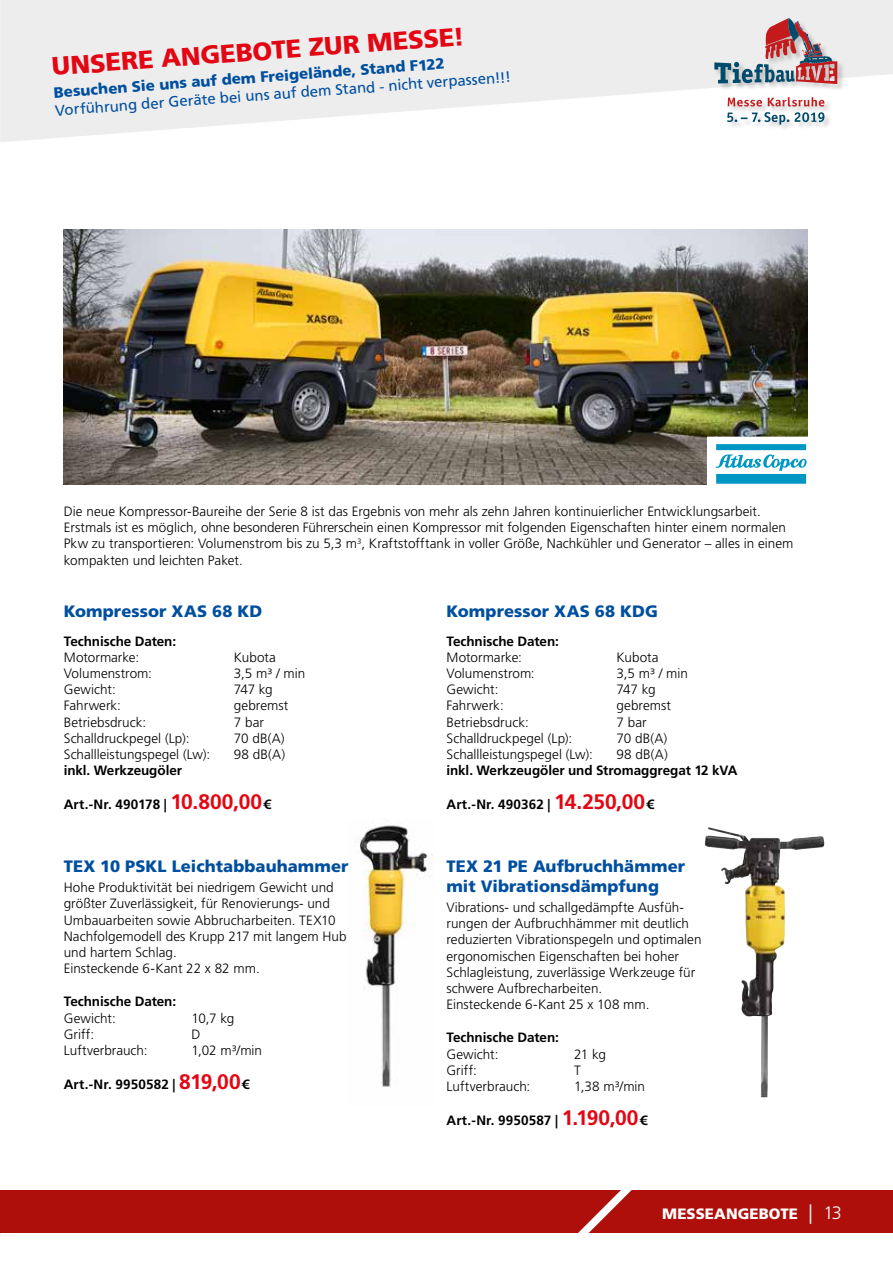
<style>
.page{position:relative;width:893px;height:1263px;background:#fff}
.page>*{position:absolute;margin:0;border:0;box-sizing:border-box;transform-origin:0 0}
.t1{font:900 25.5px "Frutiger LT Std";color:#e30613}
.t2{font:900 16.5px/19.8px "Frutiger LT Std";letter-spacing:.005em;color:#004f9f}
.t3{font:15px "Frutiger LT Std";color:#004f9f}
.t4{font:900 15px "Frutiger LT Std";color:#004f9f}
.t5{font:900 15px "Frutiger LT Std";letter-spacing:.005em;color:#fff}
.t6{font:300 13.5px/16.2px "Frutiger LT Std";letter-spacing:.005em;color:#000}
.t7{font:700 13.5px "Frutiger LT Std";letter-spacing:-.005em;color:#000}
.s1{font-size:21px;color:#e30613}
.s2{font-weight:300;font-size:19.5px}
.s3{font-weight:300;font-size:18px}
</style>
<div class="page">
<div style="left:0;top:1191px;width:893px;height:42px;background:#ae0f0a"></div>
<svg style="left:555px;top:1190px;width:97px;height:43px"></svg>
<svg style="left:0;top:0;width:893px;height:142px;fill:#ededed"></svg>
<div style="left:715px;top:18px;width:130px;height:115px;background:#000;opacity:.2"></div>
<svg style="left:727px;top:97px;width:97px;height:28px"></svg>
<svg style="left:714px;top:18px;width:123px;height:66px"></svg>
<img style="left:64px;top:229px;width:743px;height:256px">
<svg style="left:716px;top:446px;width:91px;height:38px"></svg>
<img style="left:355px;top:820px;width:78px;height:267px">
<img style="left:705px;top:827px;width:51px;height:170px">
<h1 class="t1" style="left:51px;top:50px;width:415px;rotate:-4deg">UNSERE ANGEBOTE ZUR MESSE!</h1>
<p class="t4" style="left:53px;top:82px;width:393px;rotate:-4deg">Besuchen Sie uns auf dem Freigelände, Stand F122</p>
<p class="t3" style="left:55px;top:101px;width:458px;rotate:-4deg">Vorführung der Geräte bei uns auf dem Stand - nicht verpassen!!!</p>
<p class="t6" style="left:64px;top:503px;width:731px">Die neue Kompressor-Baureihe der Serie 8 ist das Ergebnis von mehr als zehn Jahren kontinuierlicher Entwicklungsarbeit.<br>Erstmals ist es möglich, ohne besonderen Führerschein einen Kompressor mit folgenden Eigenschaften hinter einem normalen Pkw zu transportieren: Volumenstrom bis zu 5,3 m<sup>3</sup>, Kraftstofftank in voller Größe, Nachkühler und Generator – alles in einem kompakten und leichten Paket.</p>
<p class="t2" style="left:64px;top:601px;width:200px">Kompressor XAS 68 KD</p>
<p class="t7" style="left:64px;top:633px;width:114px">Technische Daten:</p>
<p class="t6" style="left:64px;top:649px;width:77px">Motormarke:</p>
<p class="t6" style="left:234px;top:649px;width:44px">Kubota</p>
<p class="t6" style="left:64px;top:665px;width:90px">Volumenstrom:</p>
<p class="t6" style="left:234px;top:665px;width:73px">3,5 m³ / min</p>
<p class="t6" style="left:64px;top:682px;width:54px">Gewicht:</p>
<p class="t6" style="left:234px;top:682px;width:40px">747 kg</p>
<p class="t6" style="left:64px;top:698px;width:59px">Fahrwerk:</p>
<p class="t6" style="left:234px;top:698px;width:56px">gebremst</p>
<p class="t6" style="left:64px;top:714px;width:84px">Betriebsdruck:</p>
<p class="t6" style="left:234px;top:714px;width:32px">7 bar</p>
<p class="t6" style="left:64px;top:730px;width:127px">Schalldruckpegel (Lp):</p>
<p class="t6" style="left:234px;top:730px;width:52px">70 dB(A)</p>
<p class="t6" style="left:64px;top:746px;width:148px">Schallleistungspegel (Lw):</p>
<p class="t6" style="left:234px;top:746px;width:53px">98 dB(A)</p>
<p class="t7" style="left:64px;top:762px;width:120px">inkl. Werkzeugöler</p>
<p class="t7" style="left:64px;top:796px;width:209px">Art.-Nr. 490178 | <span class="s1">10.800,00</span>€</p>
<p class="t2" style="left:446px;top:601px;width:213px">Kompressor XAS 68 KDG</p>
<p class="t7" style="left:446px;top:633px;width:114px">Technische Daten:</p>
<p class="t6" style="left:446px;top:649px;width:77px">Motormarke:</p>
<p class="t6" style="left:617px;top:649px;width:44px">Kubota</p>
<p class="t6" style="left:446px;top:665px;width:90px">Volumenstrom:</p>
<p class="t6" style="left:617px;top:665px;width:73px">3,5 m³ / min</p>
<p class="t6" style="left:446px;top:682px;width:54px">Gewicht:</p>
<p class="t6" style="left:617px;top:682px;width:40px">747 kg</p>
<p class="t6" style="left:446px;top:698px;width:59px">Fahrwerk:</p>
<p class="t6" style="left:617px;top:698px;width:56px">gebremst</p>
<p class="t6" style="left:446px;top:714px;width:84px">Betriebsdruck:</p>
<p class="t6" style="left:617px;top:714px;width:32px">7 bar</p>
<p class="t6" style="left:446px;top:730px;width:127px">Schalldruckpegel (Lp):</p>
<p class="t6" style="left:617px;top:730px;width:52px">70 dB(A)</p>
<p class="t6" style="left:446px;top:746px;width:148px">Schallleistungspegel (Lw):</p>
<p class="t6" style="left:617px;top:746px;width:53px">98 dB(A)</p>
<p class="t7" style="left:446px;top:762px;width:293px">inkl. Werkzeugöler und Stromaggregat 12 kVA</p>
<p class="t7" style="left:446px;top:796px;width:209px">Art.-Nr. 490362 | <span class="s1">14.250,00</span>€</p>
<p class="t2" style="left:64px;top:856px;width:286px">TEX 10 PSKL Leichtabbauhammer</p>
<p class="t6" style="left:64px;top:880px;width:284px">Hohe Produktivität bei niedrigem Gewicht und größter Zuverlässigkeit, für Renovierungs- und Umbauarbeiten sowie Abbrucharbeiten. TEX10<br>Nachfolgemodell des Krupp 217 mit langem Hub und hartem Schlag.<br>Einsteckende 6-Kant 22 x 82 mm.</p>
<p class="t7" style="left:64px;top:994px;width:114px">Technische Daten:</p>
<p class="t6" style="left:64px;top:1010px;width:54px">Gewicht:</p>
<p class="t6" style="left:191px;top:1010px;width:44px">10,7 kg</p>
<p class="t6" style="left:64px;top:1026px;width:32px">Griff:</p>
<p class="t6" style="left:191px;top:1026px;width:11px">D</p>
<p class="t6" style="left:64px;top:1042px;width:85px">Luftverbrauch:</p>
<p class="t6" style="left:191px;top:1042px;width:72px">1,02 m³/min</p>
<p class="t7" style="left:64px;top:1076px;width:187px">Art.-Nr. 9950582 | <span class="s1">819,00</span>€</p>
<p class="t2" style="left:446px;top:856px;width:240px">TEX 21 PE Aufbruchhämmer mit Vibrationsdämpfung</p>
<p class="t6" style="left:446px;top:899px;width:257px">Vibrations- und schallgedämpfte Ausfüh&shy;rungen der Aufbruchhämmer mit deutlich reduzierten Vibrationspegeln und optimalen ergonomischen Eigenschaften bei hoher Schlagleistung, zuverlässige Werkzeuge für schwere Aufbrecharbeiten.<br>Einsteckende 6-Kant 25 x 108 mm.</p>
<p class="t7" style="left:446px;top:1030px;width:114px">Technische Daten:</p>
<p class="t6" style="left:446px;top:1046px;width:54px">Gewicht:</p>
<p class="t6" style="left:574px;top:1046px;width:33px">21 kg</p>
<p class="t6" style="left:446px;top:1062px;width:32px">Griff:</p>
<p class="t6" style="left:574px;top:1062px;width:8px">T</p>
<p class="t6" style="left:446px;top:1078px;width:85px">Luftverbrauch:</p>
<p class="t6" style="left:574px;top:1078px;width:73px">1,38 m³/min</p>
<p class="t7" style="left:446px;top:1112px;width:202px">Art.-Nr. 9950587 | <span class="s1">1.190,00</span>€</p>
<p class="t5" style="left:662px;top:1205px;width:181px">MESSEANGEBOTE <span class="s2">|</span> <span class="s3">13</span></p>
</div>
